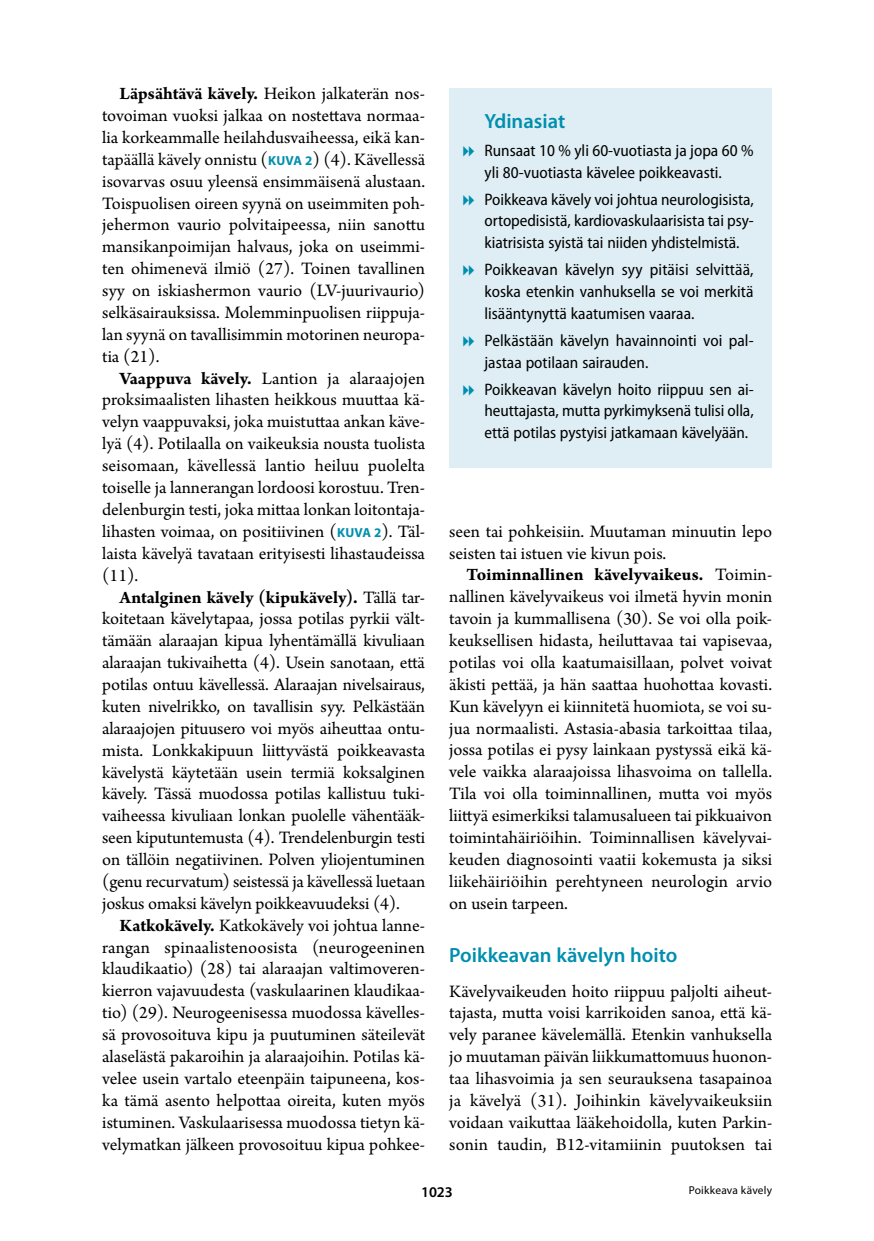
<style>
.page{position:relative;width:874px;height:1241px;background:#fff}
.page>*{position:absolute;margin:0;border:0;box-sizing:border-box;transform-origin:0 0}
.t1{font:600 20.65px "Myriad Pro";color:#008faf}
.t2{font:18.38px/21.9px "Arno Pro";color:#000;text-align:justify}
.t3{font:semi-condensed 16.62px/21.9px "Myriad Pro";color:#000;text-align:justify}
.t4{font:600 14.88px "Myriad Pro";color:#000}
.t5{font:11.38px "Myriad Pro";letter-spacing:.02em;color:#000}
.s1{font-weight:700}
.s2{font-family:"Myriad Pro";font-weight:700;font-size:13.12px;color:#008faf}
</style>
<div class="page">
<div style="left:449px;top:88px;width:322px;height:379px;background:#dfeef4"></div>
<p class="t2" style="left:102px;top:84px;width:324px;text-indent:17px"><span class="s1">Läpsähtävä kävely.</span> Heikon jalkaterän nos&shy;tovoiman vuoksi jalkaa on nostettava normaa&shy;lia korkeammalle heilahdusvaiheessa, eikä kan&shy;tapäällä kävely onnistu (<span class="s2">KUVA 2</span>) (4). Kävellessä isovarvas osuu yleensä ensimmäisenä alustaan.<br>Toispuolisen oireen syynä on useimmiten poh&shy;jehermon vaurio polvitaipeessa, niin sanottu mansikanpoimijan halvaus, joka on useimmi&shy;ten ohimenevä ilmiö (27). Toinen tavallinen syy on iskiashermon vaurio (LV-juurivaurio) selkäsairauksissa. Molemminpuolisen riippuja&shy;lan syynä on tavallisimmin motorinen neuropa&shy;tia (21).</p>
<p class="t2" style="left:102px;top:368px;width:324px;text-indent:17px"><span class="s1">Vaappuva kävely.</span> Lantion ja alaraajojen proksimaalisten lihasten heikkous muuttaa kä&shy;velyn vaappuvaksi, joka muistuttaa ankan käve&shy;lyä (4). Potilaalla on vaikeuksia nousta tuolista seisomaan, kävellessä lantio heiluu puolelta toiselle ja lannerangan lordoosi korostuu. Tren&shy;delenburgin testi, joka mittaa lonkan loitontaja&shy;lihasten voimaa, on positiivinen (<span class="s2">KUVA 2</span>). Täl&shy;laista kävelyä tavataan erityisesti lihastaudeissa (11).</p>
<p class="t2" style="left:102px;top:587px;width:324px;text-indent:17px"><span class="s1">Antalginen kävely (kipukävely).</span> Tällä tar&shy;koitetaan kävelytapaa, jossa potilas pyrkii vält&shy;tämään alaraajan kipua lyhentämällä kivuliaan alaraajan tukivaihetta (4). Usein sanotaan, että potilas ontuu kävellessä. Alaraajan nivelsairaus, kuten nivelrikko, on tavallisin syy. Pelkästään alaraajojen pituusero voi myös aiheuttaa ontu&shy;mista. Lonkkakipuun liittyvästä poikkeavasta kävelystä käytetään usein termiä koksalginen kävely. Tässä muodossa potilas kallistuu tuki&shy;vaiheessa kivuliaan lonkan puolelle vähentääk&shy;seen kiputuntemusta (4). Trendelenburgin testi on tällöin negatiivinen. Polven yliojentuminen (genu recurvatum) seistessä ja kävellessä luetaan joskus omaksi kävelyn poikkeavuudeksi (4).</p>
<p class="t2" style="left:102px;top:915px;width:324px;text-indent:17px"><span class="s1">Katkokävely.</span> Katkokävely voi johtua lanne&shy;rangan spinaalistenoosista (neurogeeninen klaudikaatio) (28) tai alaraajan valtimoveren&shy;kierron vajavuudesta (vaskulaarinen klaudikaa&shy;tio) (29). Neurogeenisessa muodossa kävelles&shy;sä provosoituva kipu ja puutuminen säteilevät alaselästä pakaroihin ja alaraajoihin. Potilas kä&shy;velee usein vartalo eteenpäin taipuneena, kos&shy;ka tämä asento helpottaa oireita, kuten myös istuminen. Vaskulaarisessa muodossa tietyn kä&shy;velymatkan jälkeen provosoituu kipua pohkee-</p>
<p class="t1" style="left:484px;top:108px;width:82px">Ydinasiat</p>
<p class="t3" style="left:484px;top:139px;width:270px">Runsaat 10 % yli 60-vuotiasta ja jopa 60 % yli 80-vuotiasta kävelee poikkeavasti.</p>
<p class="t3" style="left:484px;top:188px;width:271px">Poikkeava kävely voi johtua neurologisista, ortopedisistä, kardiovaskulaarisista tai psy&shy;kiatrisista syistä tai niiden yhdistelmistä.</p>
<p class="t3" style="left:484px;top:258px;width:270px">Poikkeavan kävelyn syy pitäisi selvittää, koska etenkin vanhuksella se voi merkitä lisääntynyttä kaatumisen vaaraa.</p>
<p class="t3" style="left:484px;top:329px;width:270px">Pelkästään kävelyn havainnointi voi pal&shy;jastaa potilaan sairauden.</p>
<p class="t3" style="left:484px;top:378px;width:270px">Poikkeavan kävelyn hoito riippuu sen ai&shy;heuttajasta, mutta pyrkimyksenä tulisi olla, että potilas pystyisi jatkamaan kävelyään.</p>
<p class="t2" style="left:449px;top:521px;width:324px">seen tai pohkeisiin. Muutaman minuutin lepo seisten tai istuen vie kivun pois.</p>
<p class="t2" style="left:449px;top:565px;width:324px;text-indent:17px"><span class="s1">Toiminnallinen kävelyvaikeus.</span> Toimin&shy;nallinen kävelyvaikeus voi ilmetä hyvin monin tavoin ja kummallisena (30). Se voi olla poik&shy;keuksellisen hidasta, heiluttavaa tai vapisevaa, potilas voi olla kaatumaisillaan, polvet voivat äkisti pettää, ja hän saattaa huohottaa kovasti.<br>Kun kävelyyn ei kiinnitetä huomiota, se voi su&shy;jua normaalisti. Astasia-abasia tarkoittaa tilaa, jossa potilas ei pysy lainkaan pystyssä eikä kä&shy;vele vaikka alaraajoissa lihasvoima on tallella.<br>Tila voi olla toiminnallinen, mutta voi myös liittyä esimerkiksi talamusalueen tai pikkuaivon toimintahäiriöihin. Toiminnallisen kävelyvai&shy;keuden diagnosointi vaatii kokemusta ja siksi liikehäiriöihin perehtyneen neurologin arvio on usein tarpeen.</p>
<p class="t1" style="left:449px;top:941px;width:230px">Poikkeavan kävelyn hoito</p>
<p class="t2" style="left:449px;top:980px;width:324px">Kävelyvaikeuden hoito riippuu paljolti aiheut&shy;tajasta, mutta voisi karrikoiden sanoa, että kä&shy;vely paranee kävelemällä. Etenkin vanhuksella jo muutaman päivän liikkumattomuus huonon&shy;taa lihasvoimia ja sen seurauksena tasapainoa ja kävelyä (31). Joihinkin kävelyvaikeuksiin voidaan vaikuttaa lääkehoidolla, kuten Parkin&shy;sonin taudin, B12-vitamiinin puutoksen tai</p>
<p class="t5" style="left:688px;top:1183px;width:85px">Poikkeava kävely</p>
<p class="t4" style="left:421px;top:1182px;width:33px">1023</p>
</div>
